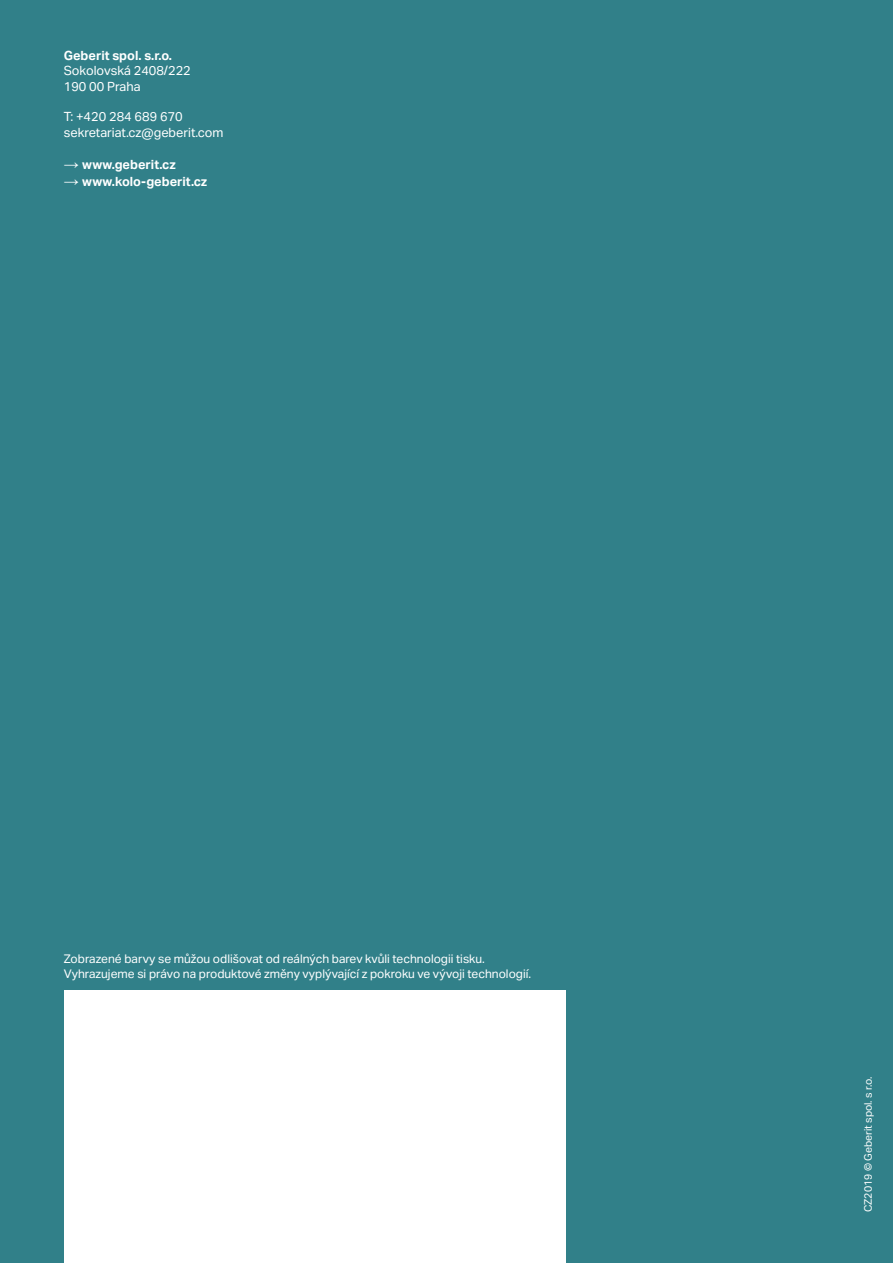
<style>
.page{position:relative;width:893px;height:1263px;background:#318089}
.page>*{position:absolute;margin:0;border:0;box-sizing:border-box;transform-origin:0 0}
.t1{font:12.75px/15.3px "Aktiv Grotesk Geberit";color:#fff}
.t2{font:700 12.75px "Aktiv Grotesk Geberit";color:#fff}
.t3{font:12px/14.4px "Aktiv Grotesk Geberit";color:#fff}
.t4{font:10.5px "Aktiv Grotesk Geberit";color:#fff}
.s1{font-family:"Arial";font-weight:400;font-size:15px}
</style>
<div class="page">
<div style="left:64px;top:991px;width:502px;height:272px;background:#fff"></div>
<p class="t2" style="left:64px;top:48px;width:110px">Geberit spol. s.r.o.</p>
<p class="t1" style="left:64px;top:63px;width:129px">Sokolovská 2408/222<br>190 00 Praha</p>
<p class="t1" style="left:64px;top:109px;width:161px">T: +420 284 689 670 sekretariat.cz@geberit.com</p>
<p class="t2" style="left:64px;top:157px;width:113px"><span class="s1">→</span> www.geberit.cz</p>
<p class="t2" style="left:64px;top:174px;width:145px"><span class="s1">→</span> www.kolo-geberit.cz</p>
<p class="t3" style="left:64px;top:952px;width:469px">Zobrazené barvy se můžou odlišovat od reálných barev kvůli technologii tisku.<br>Vyhrazujeme si právo na produktové změny vyplývající z pokroku ve vývoji technologií.</p>
<p class="t4" style="left:862px;top:1212px;width:137px;rotate:-90deg">CZ2019 © Geberit spol. s r.o.</p>
</div>
